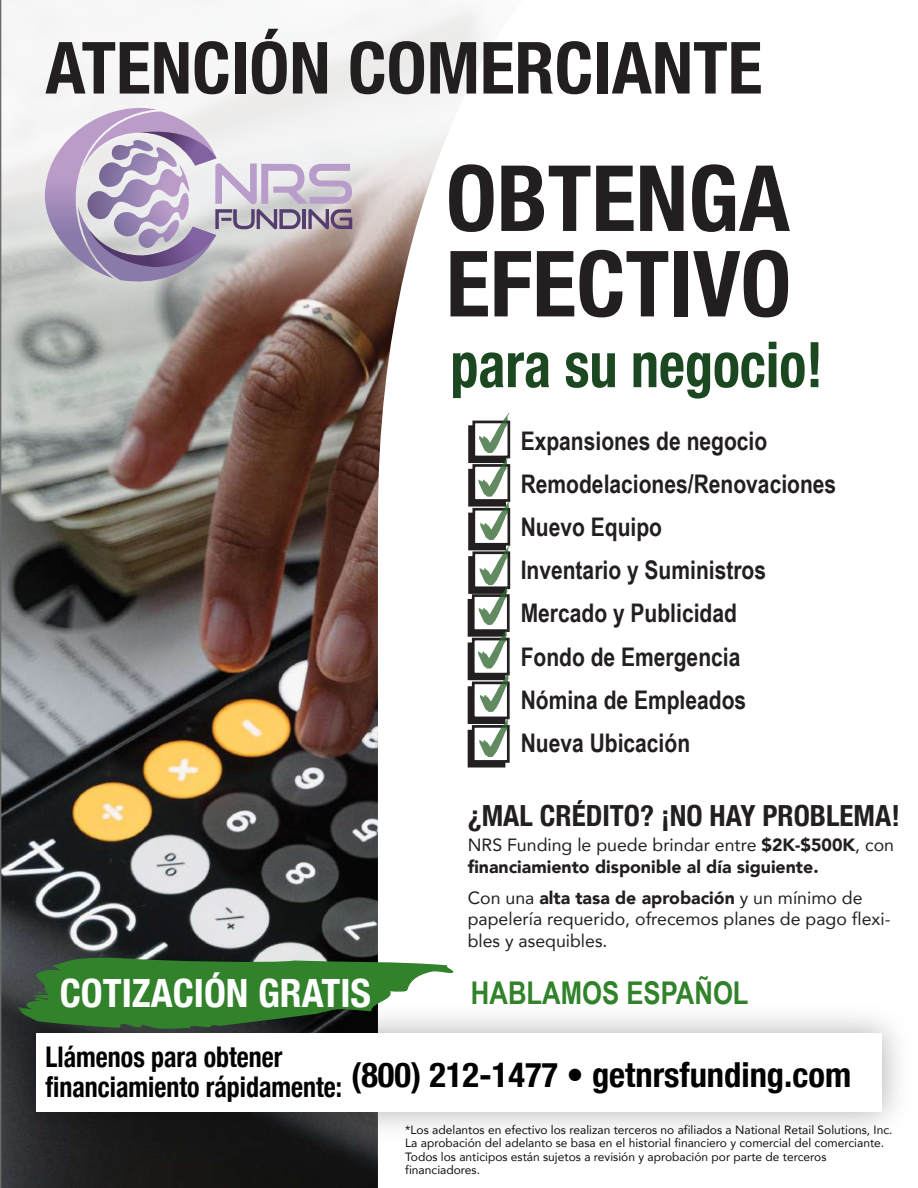
<style>
.page{position:relative;width:918px;height:1188px;background:#fff}
.page>*{position:absolute;margin:0;border:0;box-sizing:border-box;transform-origin:0 0}
.t1{font:700 condensed 91.5px/85.5px "Helvetica Neue";color:#231f20}
.t2{font:700 condensed 72px "Helvetica Neue";color:#231f20}
.t3{font:700 condensed 63px "Helvetica Neue";color:#1b4721;scale:.89 1}
.t4{font:700 condensed 39px "Helvetica Neue";color:#fff}
.t5{font:700 condensed 34.5px "Helvetica Neue";color:#020202}
.t6{font:700 31.35px "Arial Narrow";color:#31822a}
.t7{font:700 condensed 29.1px "Helvetica Neue";color:#231f20}
.t8{font:700 condensed 28.5px/30px "Helvetica Neue";color:#020202;scale:.91 1}
.t9{font:700 25.65px/43.2px "Arial Narrow";color:#231f20}
.t10{font:17.7px/21.3px "Avenir";color:#231f20}
.t11{font:900 17.7px/21.3px "Avenir";color:#231f20}
.t12{font:12px/13.5px "Avenir";color:#0c0f10}
.s1{font-weight:400}
.s2{font-weight:900}
</style>
<div class="page">
<img style="left:1px;top:391px;width:377px;height:797px">
<svg style="left:1px;top:0;width:377px;height:391px"></svg>
<svg style="left:378px;top:0;width:128px;height:768px"></svg>
<svg style="left:0;top:0;width:1px;height:1188px"></svg>
<div style="left:468px;top:425px;width:38px;height:38px;background:#231f20;border:3px solid #231f20"></div>
<div style="left:468px;top:469px;width:38px;height:38px;background:#231f20;border:3px solid #231f20"></div>
<svg style="left:468px;top:513px;width:10px;height:37px"></svg>
<div style="left:468px;top:556px;width:38px;height:38px;background:#231f20;border:3px solid #231f20"></div>
<div style="left:468px;top:599px;width:37px;height:38px;background:#231f20"></div>
<div style="left:468px;top:642px;width:37px;height:38px;background:#231f20"></div>
<div style="left:468px;top:686px;width:37px;height:38px;background:#231f20"></div>
<div style="left:468px;top:730px;width:37px;height:38px;background:#231f20;border:3px solid #231f20"></div>
<div style="left:472px;top:421px;width:38px;height:37px;background:#fff;border:3px solid #231f20"></div>
<div style="left:472px;top:464px;width:38px;height:38px;background:#fff;border:3px solid #231f20"></div>
<div style="left:472px;top:508px;width:38px;height:38px;background:#fff;border:3px solid #231f20"></div>
<div style="left:472px;top:551px;width:38px;height:38px;background:#fff;border:3px solid #231f20"></div>
<div style="left:472px;top:594px;width:38px;height:38px;background:#fff;border:3px solid #231f20"></div>
<div style="left:472px;top:638px;width:38px;height:37px;background:#fff;border:3px solid #231f20"></div>
<div style="left:472px;top:682px;width:38px;height:37px;background:#fff;border:3px solid #231f20"></div>
<div style="left:472px;top:725px;width:38px;height:38px;background:#fff;border:3px solid #231f20"></div>
<svg style="left:478px;top:413px;width:33px;height:344px"></svg>
<img style="left:0;top:992px;width:899px;height:160px">
<div style="left:36px;top:1033px;width:846px;height:78px;background:#fff"></div>
<img style="left:22px;top:85px;width:353px;height:219px">
<svg style="left:45px;top:108px;width:307px;height:183px"></svg>
<svg style="left:17px;top:957px;width:439px;height:72px;background:#4b8447"></svg>
<h2 class="t2" style="left:45px;top:8px;width:718px">ATENCIÓN COMERCIANTE</h2>
<h1 class="t1" style="left:446px;top:149px;width:347px">OBTENGA<br>EFECTIVO</h1>
<h3 class="t3" style="left:450px;top:312px;width:420px">para su negocio!</h3>
<h3 class="t4" style="left:60px;top:961px;width:313px">COTIZACIÓN GRATIS</h3>
<h3 class="t9" style="left:521px;top:418px;width:317px">Expansiones de negocio<br>Remodelaciones/Renovaciones<br>Nuevo Equipo<br>Inventario y Suministros<br>Mercado y Publicidad<br>Fondo de Emergencia<br>Nómina de Empleados<br>Nueva Ubicación</h3>
<h3 class="t7" style="left:468px;top:792px;width:434px">¿MAL CRÉDITO? ¡NO HAY PROBLEMA!</h3>
<h3 class="t11" style="left:468px;top:834px;width:428px"><span class="s1">NRS Funding le puede brindar entre</span> $2K-$500K<span class="s1">, con </span>financiamiento disponible al día siguiente.</h3>
<h3 class="t10" style="left:468px;top:887px;width:424px">Con una <span class="s2">alta tasa de aprobación</span> y un mínimo de papelería requerido, ofrecemos planes de pago flexi&shy;bles y asequibles.</h3>
<h3 class="t6" style="left:471px;top:969px;width:279px">HABLAMOS ESPAÑOL</h3>
<h3 class="t8" style="left:46px;top:1040px;width:327px">Llámenos para obtener financiamiento rápidamente:</h3>
<h3 class="t5" style="left:351px;top:1046px;width:502px">(800) 212-1477 • getnrsfunding.com</h3>
<p class="t12" style="left:405px;top:1123px;width:489px">*Los adelantos en efectivo los realizan terceros no afiliados a National Retail Solutions, Inc.<br>La aprobación del adelanto se basa en el historial financiero y comercial del comerciante.<br>Todos los anticipos están sujetos a revisión y aprobación por parte de terceros financiadores.</p>
</div>
